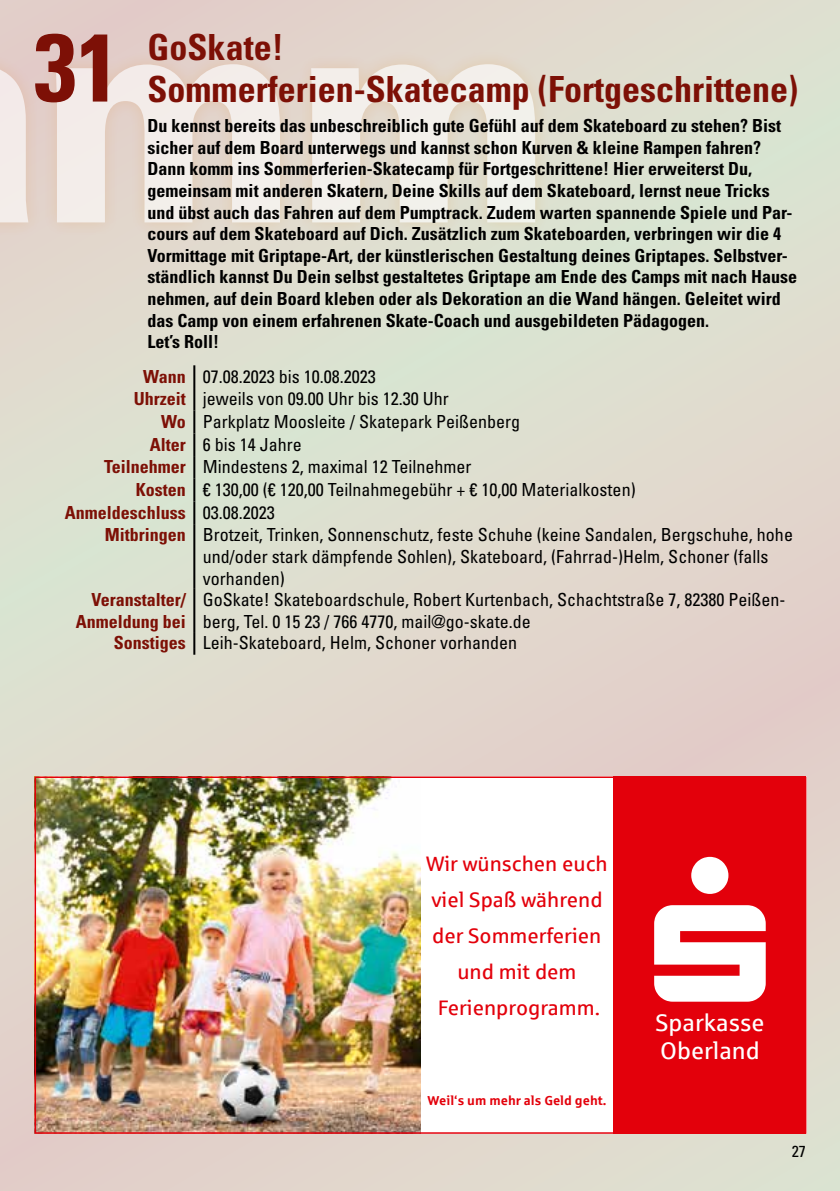
<style>
.page{position:relative;width:840px;height:1191px;background:#fff}
.page>*{position:absolute;margin:0;border:0;box-sizing:border-box;transform-origin:0 0}
.t1{font:700 condensed 96px "Univers LT Std";color:#7d1006}
.t2{font:700 condensed 36px/42px "Univers LT Std";color:#7d1006}
.t3{font:24px/28.8px "Sparkasse Rg";color:#fff}
.t4{font:21px/36px "Sparkasse Rg";color:#e3000b;text-align:center}
.t5{font:700 condensed 18px/21.6px "Univers LT Std";color:#000}
.t6{font:condensed 18px "Univers LT Std";color:#000}
.t7{font:700 condensed 18px/21.6px "Univers LT Std";color:#7d1006;text-align:right}
.t8{font:condensed 16px "Univers LT Std";color:#000}
.t9{font:700 13px "Sparkasse Rg";color:#e3000b}
.s1{font-weight:700;color:#7d1006}
.s2{font-weight:400;color:#000}
</style>
<div class="page">
<div style="left:0;top:0;width:839px;height:1191px;background:linear-gradient(to bottom,#dce4d2,#e2cfc6)"></div>
<div style="left:0;top:0;width:550px;height:298px;background:#e0ddcf"></div>
<svg style="left:0;top:1px;width:535px;height:234px"></svg>
<hr style="left:193px;top:365px;width:2px;height:23px;background:#000">
<hr style="left:193px;top:388px;width:2px;height:23px;background:#000">
<hr style="left:193px;top:411px;width:2px;height:22px;background:#000">
<hr style="left:193px;top:433px;width:2px;height:23px;background:#000">
<hr style="left:193px;top:456px;width:2px;height:23px;background:#000">
<hr style="left:193px;top:479px;width:2px;height:22px;background:#000">
<hr style="left:193px;top:501px;width:2px;height:23px;background:#000">
<hr style="left:193px;top:524px;width:2px;height:65px;background:#000">
<hr style="left:193px;top:589px;width:2px;height:43px;background:#000">
<hr style="left:193px;top:632px;width:2px;height:22px;background:#000">
<div style="left:35px;top:776px;width:771px;height:357px;background:#fff"></div>
<img style="left:38px;top:779px;width:382px;height:351px">
<div style="left:613px;top:776px;width:193px;height:357px;background:#e3000b"></div>
<div style="left:35px;top:776px;width:771px;height:357px;border:2px solid #e3000b"></div>
<h1 class="t1" style="left:34px;top:8px;width:87px">31</h1>
<h2 class="t2" style="left:147px;top:26px;width:651px">GoSkate!<br>Sommerferien-Skatecamp (Fortgeschrittene)</h2>
<p class="t5" style="left:147px;top:115px;width:650px">Du kennst bereits das unbeschreiblich gute Gefühl auf dem Skateboard zu stehen? Bist sicher auf dem Board unterwegs und kannst schon Kurven &amp; kleine Rampen fahren?<br>Dann komm ins Sommerferien-Skatecamp für Fortgeschrittene! Hier erweiterst Du, gemeinsam mit anderen Skatern, Deine Skills auf dem Skateboard, lernst neue Tricks und übst auch das Fahren auf dem Pumptrack. Zudem warten spannende Spiele und Par&shy;cours auf dem Skateboard auf Dich. Zusätzlich zum Skateboarden, verbringen wir die 4<br>Vormittage mit Griptape-Art, der künstlerischen Gestaltung deines Griptapes. Selbstver&shy;ständlich kannst Du Dein selbst gestaltetes Griptape am Ende des Camps mit nach Hause nehmen, auf dein Board kleben oder als Dekoration an die Wand hängen. Geleitet wird das Camp von einem erfahrenen Skate-Coach und ausgebildeten Pädagogen.<br>Let’s Roll!</p>
<p class="t6" style="left:143px;top:365px;width:234px"><span class="s1">Wann</span> 07.08.2023 bis 10.08.2023</p>
<p class="t6" style="left:134px;top:387px;width:316px"><span class="s1">Uhrzeit</span> jeweils von 09.00 Uhr bis 12.30 Uhr</p>
<p class="t6" style="left:161px;top:410px;width:360px"><span class="s1">Wo</span> Parkplatz Moosleite / Skatepark Peißenberg</p>
<p class="t6" style="left:150px;top:433px;width:153px"><span class="s1">Alter</span> 6 bis 14 Jahre</p>
<p class="t6" style="left:104px;top:455px;width:369px"><span class="s1">Teilnehmer</span> Mindestens 2, maximal 12 Teilnehmer</p>
<p class="t6" style="left:136px;top:478px;width:501px"><span class="s1">Kosten</span> € 130,00 (€ 120,00 Teilnahmegebühr + € 10,00 Materialkosten)</p>
<p class="t7" style="left:65px;top:501px;width:211px">Anmeldeschluss <span class="s2">03.08.2023</span></p>
<p class="t6" style="left:105px;top:523px;width:689px"><span class="s1">Mitbringen</span> Brotzeit, Trinken, Sonnenschutz, feste Schuhe (keine Sandalen, Bergschuhe, hohe</p>
<p class="t6" style="left:203px;top:545px;width:566px">und/oder stark dämpfende Sohlen), Skateboard, (Fahrrad-)Helm, Schoner (falls</p>
<p class="t6" style="left:203px;top:567px;width:83px">vorhanden)</p>
<p class="t7" style="left:76px;top:589px;width:111px">Veranstalter/<br>Anmeldung bei</p>
<p class="t6" style="left:203px;top:588px;width:583px">GoSkate! Skateboardschule, Robert Kurtenbach, Schachtstraße 7, 82380 Peißen-</p>
<p class="t6" style="left:203px;top:610px;width:329px">berg, Tel. 0 15 23 / 766 4770, mail@go-skate.de</p>
<p class="t6" style="left:114px;top:631px;width:404px"><span class="s1">Sonstiges</span> Leih-Skateboard, Helm, Schoner vorhanden</p>
<p class="t4" style="left:426px;top:845px;width:183px">Wir wünschen euch viel Spaß während der Sommerferien und mit dem<br>Ferienprogramm.</p>
<p class="t9" style="left:427px;top:1091px;width:180px">Weil‘s um mehr als Geld geht.</p>
<h3 class="t3" style="left:655px;top:1007px;width:110px">Sparkasse<br>Oberland</h3>
<p class="t8" style="left:791px;top:1141px;width:16px">27</p>
</div>
